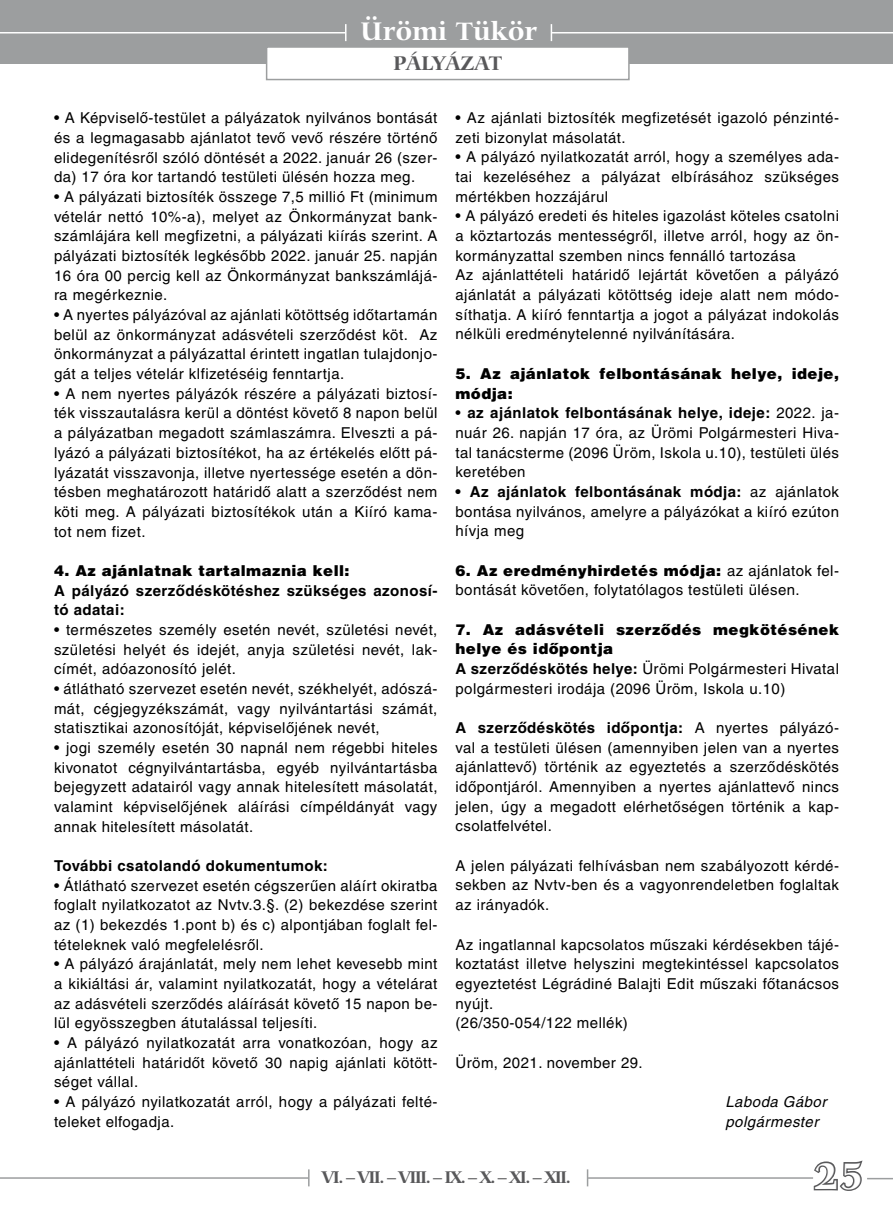
<style>
.page{position:relative;width:893px;height:1221px;background:#fff}
.page>*{position:absolute;margin:0;border:0;box-sizing:border-box;transform-origin:0 0}
.t1{font:700 39px "Carmina Md PFL";color:#fff}
.t2{font:700 27px "Carmina Md PFL";color:#fff}
.t3{font:700 21px "Carmina Md PFL";color:#58585a}
.t4{font:700 18px "Carmina Md PFL";letter-spacing:-.1em;color:#58585a}
.t5{font:15px/19.6px "Helvetica QS";letter-spacing:.03em;color:#000;text-align:justify}
.t6{font:700 15px/19.6px "Helvetica QS";letter-spacing:.03em;color:#000}
.t7{font:900 15px/19.6px "Helvetica QS";letter-spacing:.03em;color:#000}
.t8{font:italic 15px/19.6px "Helvetica QS";letter-spacing:.03em;color:#000}
.s1{font-weight:700}
.s2{font-weight:900}
</style>
<div class="page">
<hr style="left:0;top:1177px;width:309px;height:1px;background:#9c9e9f">
<svg style="left:308px;top:1169px;width:2px;height:17px"></svg>
<svg style="left:812px;top:1160px;width:51px;height:31px"></svg>
<hr style="left:588px;top:1177px;width:225px;height:1px;background:#9c9e9f">
<svg style="left:587px;top:1169px;width:1px;height:17px"></svg>
<hr style="left:867px;top:1177px;width:26px;height:2px;background:#9c9e9f">
<div style="left:0;top:0;width:893px;height:64px;background:#9c9e9f"></div>
<div style="left:267px;top:47px;width:362px;height:33px;background:#fff"></div>
<div style="left:266px;top:46px;width:364px;height:34px;border:2px solid #9c9e9f"></div>
<hr style="left:0;top:32px;width:345px;height:1px;background:#fff">
<svg style="left:345px;top:24px;width:1px;height:17px"></svg>
<hr style="left:552px;top:32px;width:341px;height:1px;background:#fff">
<svg style="left:551px;top:24px;width:1px;height:17px"></svg>
<h2 class="t2" style="left:360px;top:15px;width:178px">Ürömi Tükör</h2>
<h3 class="t3" style="left:393px;top:51px;width:54px">Pályázat</h3>
<p class="t5" style="left:54px;top:108px;width:385px">• A Képviselõ-testület a pályázatok nyilvános bontását és a legmagasabb ajánlatot tevõ vevõ részére történõ elidegenítésrõl szóló döntését a 2022. január 26 (szer&shy;da) 17 óra kor tartandó testületi ülésén hozza meg.</p>
<p class="t5" style="left:54px;top:187px;width:385px">• A pályázati biztosíték összege 7,5 millió Ft (minimum vételár nettó 10%-a), melyet az Önkormányzat bank&shy;számlájára kell megfizetni, a pályázati kiírás szerint. A pályázati biztosíték legkésõbb 2022. január 25. napján 16 óra 00 percig kell az Önkormányzat bankszámlájá&shy;ra megérkeznie.</p>
<p class="t5" style="left:54px;top:305px;width:385px">• A nyertes pályázóval az ajánlati kötöttség idõtartamán belül az önkormányzat adásvételi szerzõdést köt. Az önkormányzat a pályázattal érintett ingatlan tulajdonjo&shy;gát a teljes vételár klfizetéséig fenntartja.</p>
<p class="t5" style="left:54px;top:383px;width:385px">• A nem nyertes pályázók részére a pályázati biztosí&shy;ték visszautalásra kerül a döntést követõ 8 napon belül a pályázatban megadott számlaszámra. Elveszti a pá&shy;lyázó a pályázati biztosítékot, ha az értékelés elõtt pá&shy;lyázatát visszavonja, illetve nyertessége esetén a dön&shy;tésben meghatározott határidõ alatt a szerzõdést nem köti meg. A pályázati biztosítékok után a Kiíró kama&shy;tot nem fizet.</p>
<p class="t7" style="left:54px;top:560px;width:297px">4. Az ajánlatnak tartalmaznia kell:</p>
<p class="t6" style="left:54px;top:580px;width:385px">A pályázó szerzõdéskötéshez szükséges azonosí&shy;tó adatai:</p>
<p class="t5" style="left:54px;top:619px;width:385px">• természetes személy esetén nevét, születési nevét, születési helyét és idejét, anyja születési nevét, lak&shy;címét, adóazonosító jelét.</p>
<p class="t5" style="left:54px;top:678px;width:385px">• átlátható szervezet esetén nevét, székhelyét, adószá&shy;mát, cégjegyzékszámát, vagy nyilvántartási számát, statisztikai azonosítóját, képviselõjének nevét,</p>
<p class="t5" style="left:54px;top:737px;width:385px">• jogi személy esetén 30 napnál nem régebbi hiteles kivonatot cégnyilvántartásba, egyéb nyilvántartásba bejegyzett adatairól vagy annak hitelesített másolatát, valamint képviselõjének aláírási címpéldányát vagy annak hitelesített másolatát.</p>
<p class="t6" style="left:54px;top:855px;width:275px">További csatolandó dokumentumok:</p>
<p class="t5" style="left:54px;top:875px;width:385px">• Átlátható szervezet esetén cégszerûen aláírt okiratba foglalt nyilatkozatot az Nvtv.3.§. (2) bekezdése szerint az (1) bekezdés 1.pont b) és c) alpontjában foglalt fel&shy;tételeknek való megfelelésrõl.</p>
<p class="t5" style="left:54px;top:954px;width:385px">• A pályázó árajánlatát, mely nem lehet kevesebb mint a kikiáltási ár, valamint nyilatkozatát, hogy a vételárat az adásvételi szerzõdés aláírását követõ 15 napon be&shy;lül egyösszegben átutalással teljesíti.</p>
<p class="t5" style="left:54px;top:1032px;width:385px">• A pályázó nyilatkozatát arra vonatkozóan, hogy az ajánlattételi határidõt követõ 30 napig ajánlati kötött&shy;séget vállal.</p>
<p class="t5" style="left:54px;top:1091px;width:385px">• A pályázó nyilatkozatát arról, hogy a pályázati felté&shy;teleket elfogadja.</p>
<p class="t5" style="left:455px;top:108px;width:385px">• Az ajánlati biztosíték megfizetését igazoló pénzinté&shy;zeti bizonylat másolatát.</p>
<p class="t5" style="left:455px;top:147px;width:385px">• A pályázó nyilatkozatát arról, hogy a személyes ada&shy;tai kezeléséhez a pályázat elbírásához szükséges mértékben hozzájárul</p>
<p class="t5" style="left:455px;top:206px;width:385px;text-align:left">• A pályázó eredeti és hiteles igazolást köteles csatolni a köztartozás mentességrõl, illetve arról, hogy az ön&shy;kormányzattal szemben nincs fennálló tartozása<br>Az ajánlattételi határidõ lejártát követõen a pályázó ajánlatát a pályázati kötöttség ideje alatt nem módo&shy;síthatja. A kiíró fenntartja a jogot a pályázat indokolás nélküli eredménytelenné nyilvánítására.</p>
<p class="t7" style="left:455px;top:363px;width:385px">5. Az ajánlatok felbontásának helye, ideje, módja:</p>
<p class="t5" style="left:455px;top:403px;width:385px">• <span class="s1">az ajánlatok felbontásának helye, ideje:</span> 2022. ja&shy;nuár 26. napján 17 óra, az Ürömi Polgármesteri Hiva&shy;tal tanácsterme (2096 Üröm, Iskola u.10), testületi ülés keretében</p>
<p class="t5" style="left:455px;top:482px;width:385px"><span class="s1">• Az ajánlatok felbontásának módja:</span> az ajánlatok bontása nyilvános, amelyre a pályázókat a kiíró ezúton hívja meg</p>
<p class="t5" style="left:455px;top:560px;width:385px"><span class="s2">6. Az eredményhirdetés módja:</span> az ajánlatok fel&shy;bontását követõen, folytatólagos testületi ülésen.</p>
<p class="t5" style="left:455px;top:619px;width:385px;text-align:left"><span class="s2">7. Az adásvételi szerzõdés megkötésének helye és idõpontja<br></span><span class="s1">A szerzõdéskötés helye:</span> Ürömi Polgármesteri Hivatal polgármesteri irodája (2096 Üröm, Iskola u.10)</p>
<p class="t5" style="left:455px;top:718px;width:385px"><span class="s1">A szerzõdéskötés idõpontja:</span> A nyertes pályázó&shy;val a testületi ülésen (amennyiben jelen van a nyertes ajánlattevõ) történik az egyeztetés a szerzõdéskötés idõpontjáról. Amennyiben a nyertes ajánlattevõ nincs jelen, úgy a megadott elérhetõségen történik a kap&shy;csolatfelvétel.</p>
<p class="t5" style="left:455px;top:855px;width:385px">A jelen pályázati felhívásban nem szabályozott kérdé&shy;sekben az Nvtv-ben és a vagyonrendeletben foglaltak az irányadók.</p>
<p class="t5" style="left:455px;top:934px;width:385px;text-align:left">Az ingatlannal kapcsolatos mûszaki kérdésekben tájé&shy;koztatást illetve helyszini megtekintéssel kapcsolatos egyeztetést Légrádiné Balajti Edit mûszaki fõtanácsos nyújt.<br>(26/350-054/122 mellék)</p>
<p class="t5" style="left:455px;top:1052px;width:189px">Üröm, 2021. november 29.</p>
<p class="t8" style="left:725px;top:1091px;width:102px">Laboda Gábor polgármester</p>
<p class="t4" style="left:322px;top:1166px;width:251px">VI. – VII. – VIII. – IX. – X. – XI. – XII.</p>
<h1 class="t1" style="left:814px;top:1152px;width:51px">25</h1>
</div>
